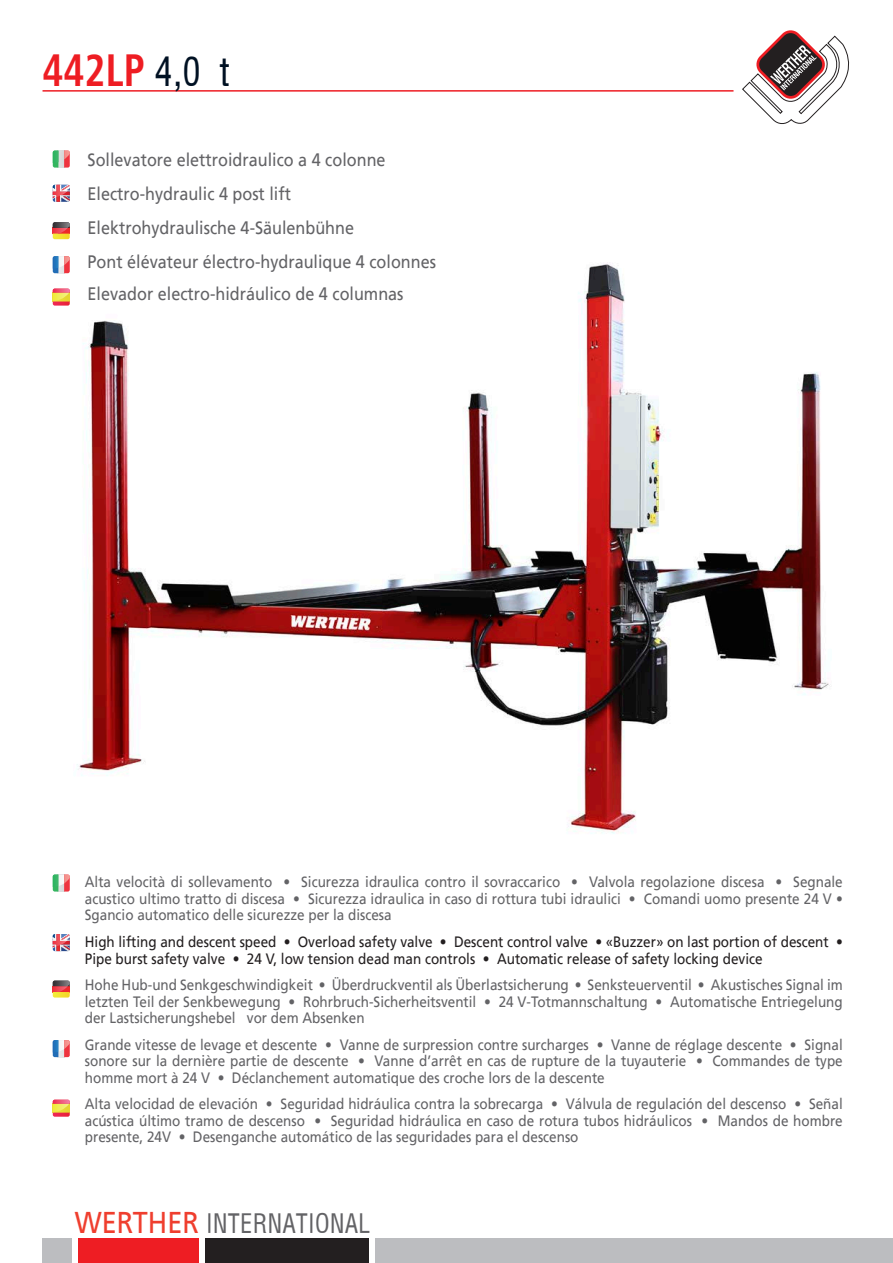
<style>
.page{position:relative;width:893px;height:1263px;background:#fff}
.page>*{position:absolute;margin:0;border:0;box-sizing:border-box;transform-origin:0 0}
.TITOLO_ROSSO{font:700 condensed 45px "Frutiger LT";color:#ee1d23;scale:.9 1}
.t1{font:100 condensed 30px "Helvetica";color:#636366;scale:.9 1}
._20_Des_macchina{font:18px "Frutiger LT";color:#636366;scale:.9 1}
._30_Des_macchina_est{font:15px/16.5px "Frutiger LT";color:#636366;text-align:justify;scale:.9 1}
._30_Des_macchina_est-2{font:15px/16.5px "Frutiger LT";color:#231f20;scale:.9 1}
.s1{font-family:"Helvetica";font-weight:100;color:#001123}
.s2{font-family:"Frutiger LT";font-weight:400;font-stretch:normal;color:#ef3e2e}
</style>
<div class="page">
<svg style="left:742px;top:30px;width:108px;height:94px"></svg>
<hr style="left:43px;top:90px;width:690px;height:2px;background:#ee1d23">
<div style="left:200px;top:1238px;width:172px;height:25px;background:#231f20"></div>
<div style="left:75px;top:1238px;width:127px;height:25px;background:#ee1d23"></div>
<div style="left:372px;top:1238px;width:521px;height:25px;background:#bcbdc0"></div>
<div style="left:43px;top:1238px;width:32px;height:25px;background:#bcbdc0"></div>
<div style="left:72px;top:1238px;width:5px;height:25px;background:#fff"></div>
<div style="left:200px;top:1238px;width:5px;height:25px;background:#fff"></div>
<div style="left:369px;top:1238px;width:6px;height:25px;background:#fff"></div>
<img style="left:77px;top:262px;width:753px;height:572px">
<hr style="left:79px;top:247px;width:2px;height:32px;background:#fff">
<hr style="left:79px;top:279px;width:2px;height:34px;background:#fff">
<div style="left:58px;top:151px;width:7px;height:17px;background:#d9dadb"></div>
<svg style="left:53px;top:151px;width:5px;height:17px"></svg>
<svg style="left:64px;top:151px;width:6px;height:17px"></svg>
<svg style="left:53px;top:185px;width:17px;height:17px"></svg>
<svg style="left:53px;top:222px;width:17px;height:17px"></svg>
<svg style="left:53px;top:256px;width:17px;height:17px"></svg>
<svg style="left:53px;top:289px;width:17px;height:17px"></svg>
<svg style="left:53px;top:874px;width:17px;height:17px"></svg>
<svg style="left:53px;top:934px;width:17px;height:17px"></svg>
<svg style="left:53px;top:981px;width:17px;height:16px"></svg>
<svg style="left:53px;top:1040px;width:17px;height:17px"></svg>
<svg style="left:53px;top:1100px;width:17px;height:17px"></svg>
<p class="TITOLO_ROSSO" style="left:43px;top:43px;width:210px">442LP <span class="s1">4,0 t</span></p>
<p class="_20_Des_macchina" style="left:88px;top:149px;width:333px">Sollevatore elettroidraulico a 4 colonne</p>
<p class="_20_Des_macchina" style="left:88px;top:183px;width:228px">Electro-hydraulic 4 post lift</p>
<p class="_20_Des_macchina" style="left:88px;top:217px;width:298px">Elektrohydraulische 4-Säulenbühne</p>
<p class="_20_Des_macchina" style="left:88px;top:251px;width:389px">Pont élévateur électro-hydraulique 4 colonnes</p>
<p class="_20_Des_macchina" style="left:88px;top:284px;width:353px">Elevador electro-hidráulico de 4 columnas</p>
<p class="_30_Des_macchina_est" style="left:85px;top:874px;width:844px">Alta velocità di sollevamento • Sicurezza idraulica contro il sovraccarico • Valvola regolazione discesa • Segnale acustico ultimo tratto di discesa • Sicurezza idraulica in caso di rottura tubi idraulici • Comandi uomo presente 24 V • Sgancio automatico delle sicurezze per la discesa</p>
<p class="_30_Des_macchina_est-2" style="left:85px;top:934px;width:844px">High lifting and descent speed • Overload safety valve • Descent control valve • «Buzzer» on last portion of descent •<br>Pipe burst safety valve • 24 V, low tension dead man controls • Automatic release of safety locking device</p>
<p class="_30_Des_macchina_est" style="left:85px;top:977px;width:844px">Hohe Hub-und Senkgeschwindigkeit • Überdruckventil als Überlastsicherung • Senksteuerventil • Akustisches Signal im letzten Teil der Senkbewegung • Rohrbruch-Sicherheitsventil • 24 V-Totmannschaltung • Automatische Entriegelung der Lastsicherungshebel vor dem Absenken</p>
<p class="_30_Des_macchina_est" style="left:85px;top:1036px;width:844px">Grande vitesse de levage et descente • Vanne de surpression contre surcharges • Vanne de réglage descente • Signal sonore sur la dernière partie de descente • Vanne d’arrêt en cas de rupture de la tuyauterie • Commandes de type homme mort à 24 V • Déclanchement automatique des croche lors de la descente</p>
<p class="_30_Des_macchina_est" style="left:85px;top:1096px;width:844px">Alta velocidad de elevación • Seguridad hidráulica contra la sobrecarga • Válvula de regulación del descenso • Señal acústica último tramo de descenso • Seguridad hidráulica en caso de rotura tubos hidráulicos • Mandos de hombre presente, 24V • Desenganche automático de las seguridades para el descenso</p>
<h2 class="t1" style="left:75px;top:1212px;width:330px"><span class="s2">WERTHER</span> INTERNATIONAL</h2>
</div>
